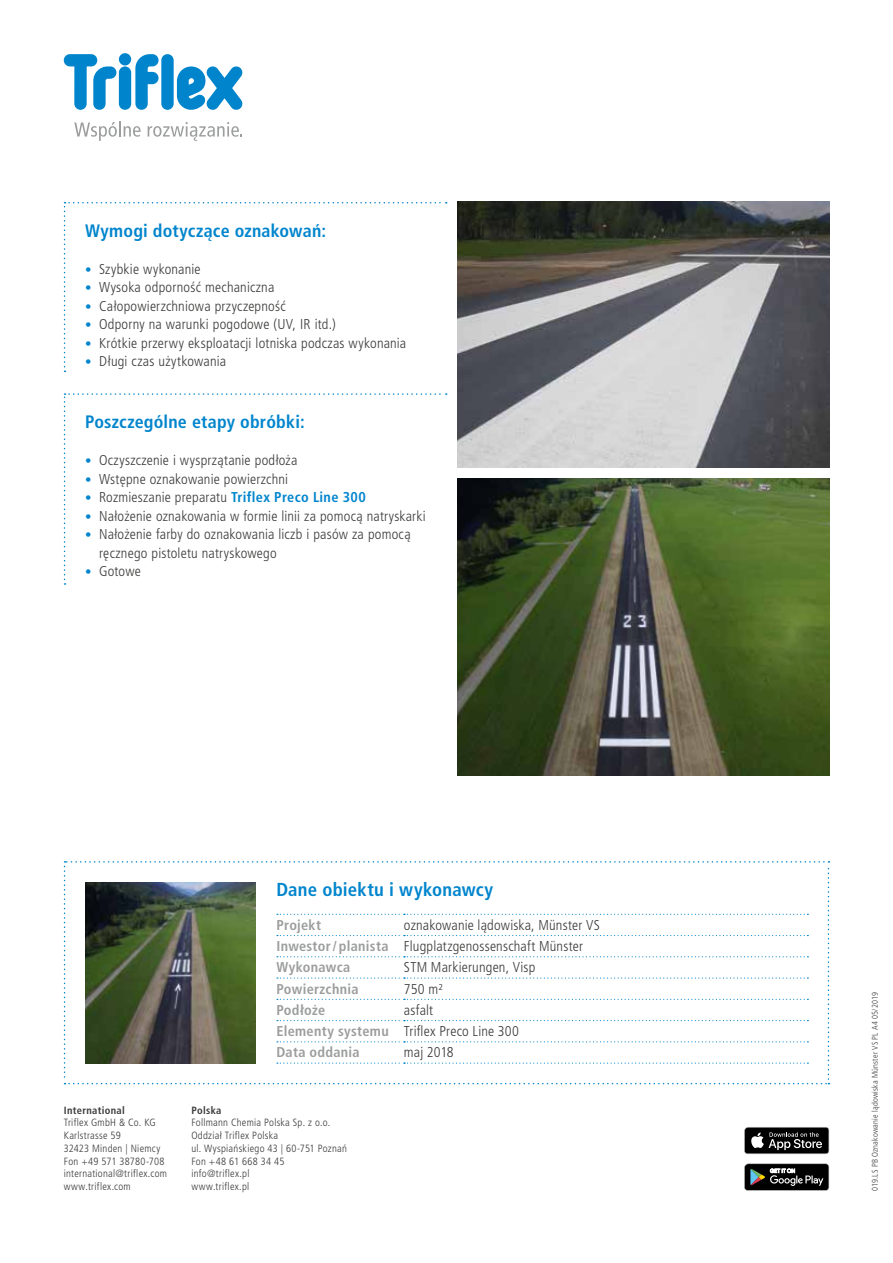
<style>
.page{position:relative;width:893px;height:1263px;background:#fff}
.page>*{position:absolute;margin:0;border:0;box-sizing:border-box;transform-origin:0 0}
.t1{font:700 condensed 18.75px "Frutiger LT Pro";letter-spacing:.01em;color:#0085cd}
.t2{font:700 condensed 18px "Frutiger LT Pro";letter-spacing:.01em;color:#0085cd}
.t3{font:300 condensed 14.25px/21.3px "Frutiger LT Pro";letter-spacing:.015em;color:#3b3b3a}
.t4{font:700 condensed 14.25px/21.3px "Frutiger LT Pro";letter-spacing:.02em;color:#9c9d9d}
.t5{font:300 condensed 10.5px/12.8px "Frutiger LT Pro";letter-spacing:.025em;color:#3b3b3a}
.t6{font:700 condensed 10.5px "Frutiger LT Pro";letter-spacing:.03em;color:#3b3b3a}
.t7{font:300 condensed 8.25px "Frutiger LT Pro";letter-spacing:.025em;color:#3b3b3a}
.s1{font-size:12.9px;color:#0085cd}
.s2{font-weight:700;color:#0085cd}
.s3{font-weight:700;color:#9c9d9d}
.s4{font-weight:300;color:#3b3b3a}
</style>
<div class="page">
<svg style="left:64px;top:54px;width:52px;height:56px"></svg>
<div style="left:119px;top:66px;width:12px;height:44px;background:#0085cd;border-radius:6px"></div>
<div style="left:119px;top:53px;width:12px;height:12px;background:#0085cd;border-radius:50%"></div>
<svg style="left:135px;top:54px;width:24px;height:56px"></svg>
<svg style="left:177px;top:66px;width:65px;height:44px"></svg>
<div style="left:161px;top:54px;width:13px;height:56px;background:#0085cd;border-radius:6px"></div>
<svg style="left:74px;top:121px;width:67px;height:20px"></svg>
<svg style="left:148px;top:122px;width:94px;height:19px"></svg>
<svg style="left:64px;top:861px;width:765px;height:223px"></svg>
<svg style="left:64px;top:393px;width:383px;height:192px"></svg>
<svg style="left:64px;top:202px;width:383px;height:170px"></svg>
<svg style="left:744px;top:1127px;width:85px;height:27px;background:#343434"></svg>
<svg style="left:744px;top:1163px;width:85px;height:28px;background:#343635"></svg>
<img style="left:457px;top:202px;width:372px;height:266px">
<img style="left:457px;top:478px;width:372px;height:297px">
<img style="left:85px;top:882px;width:170px;height:181px">
<p class="t2" style="left:85px;top:220px;width:243px">Wymogi dotyczące oznakowań:</p>
<p class="t3" style="left:85px;top:258px;width:117px"><span class="s1">•</span> Szybkie wykonanie</p>
<p class="t3" style="left:85px;top:277px;width:191px"><span class="s1">•</span> Wysoka odporność mechaniczna</p>
<p class="t3" style="left:85px;top:295px;width:202px"><span class="s1">•</span> Całopowierzchniowa przyczepność</p>
<p class="t3" style="left:85px;top:314px;width:252px"><span class="s1">•</span> Odporny na warunki pogodowe (UV, IR itd.)</p>
<p class="t3" style="left:85px;top:332px;width:323px"><span class="s1">•</span> Krótkie przerwy eksploatacji lotniska podczas wykonania</p>
<p class="t3" style="left:85px;top:351px;width:143px"><span class="s1">•</span> Długi czas użytkowania</p>
<p class="t2" style="left:85px;top:411px;width:221px">Poszczególne etapy obróbki:</p>
<p class="t3" style="left:85px;top:450px;width:214px"><span class="s1">•</span> Oczyszczenie i wysprzątanie podłoża</p>
<p class="t3" style="left:85px;top:468px;width:205px"><span class="s1">•</span> Wstępne oznakowanie powierzchni</p>
<p class="t3" style="left:85px;top:487px;width:282px"><span class="s1">•</span> Rozmieszanie preparatu <span class="s2">Triflex Preco Line 300</span></p>
<p class="t3" style="left:85px;top:505px;width:342px"><span class="s1">•</span> Nałożenie oznakowania w formie linii za pomocą natryskarki</p>
<p class="t3" style="left:99px;top:525px;width:313px;line-height:18.6px;text-indent:-14px"><span class="s1">•</span> Nałożenie farby do oznakowania liczb i pasów za pomocą ręcznego pistoletu natryskowego</p>
<p class="t3" style="left:85px;top:561px;width:57px"><span class="s1">•</span> Gotowe</p>
<h1 class="t1" style="left:276px;top:879px;width:218px">Dane obiektu i wykonawcy</h1>
<p class="t4" style="left:276px;top:914px;width:46px">Projekt</p>
<p class="t3" style="left:276px;top:914px;width:325px;text-indent:128px">oznakowanie lądowiska, Münster VS<br><span class="s3">Inwestor/ planista</span> Flugplatzgenossenschaft Münster<br><span class="s3">Wykonawca</span></p>
<p class="t3" style="left:404px;top:957px;width:133px">STM Markierungen, Visp</p>
<p class="t6" style="left:64px;top:1104px;width:63px">International</p>
<p class="t5" style="left:64px;top:1116px;width:105px">Triflex GmbH &amp; Co. KG<br>Karlstrasse 59<br>32423 Minden | Niemcy<br>Fon +49 571 38780-708 international@triflex.com www.triflex.com</p>
<p class="t4" style="left:276px;top:978px;width:84px">Powierzchnia</p>
<p class="t3" style="left:404px;top:978px;width:40px">750 m²</p>
<p class="t4" style="left:276px;top:999px;width:50px">Podłoże</p>
<p class="t4" style="left:276px;top:999px;width:244px;text-indent:128px"><span class="s4">asfalt<br></span>Elementy systemu <span class="s4">Triflex Preco Line 300<br></span>Data oddania</p>
<p class="t3" style="left:404px;top:1042px;width:51px">maj 2018</p>
<p class="t6" style="left:191px;top:1104px;width:32px">Polska</p>
<p class="t5" style="left:191px;top:1116px;width:157px">Follmann Chemia Polska Sp. z o.o.<br>Oddział Triflex Polska<br>ul. Wyspiańskiego 43 | 60-751 Poznań<br>Fon +48 61 668 34 45<br>info@triflex.pl<br>www.triflex.pl</p>
<p class="t7" style="left:870px;top:1191px;width:200px;rotate:-90deg">019.LS PB Oznakowanie lądowiska Münster VS PL A4 05/2019</p>
</div>
